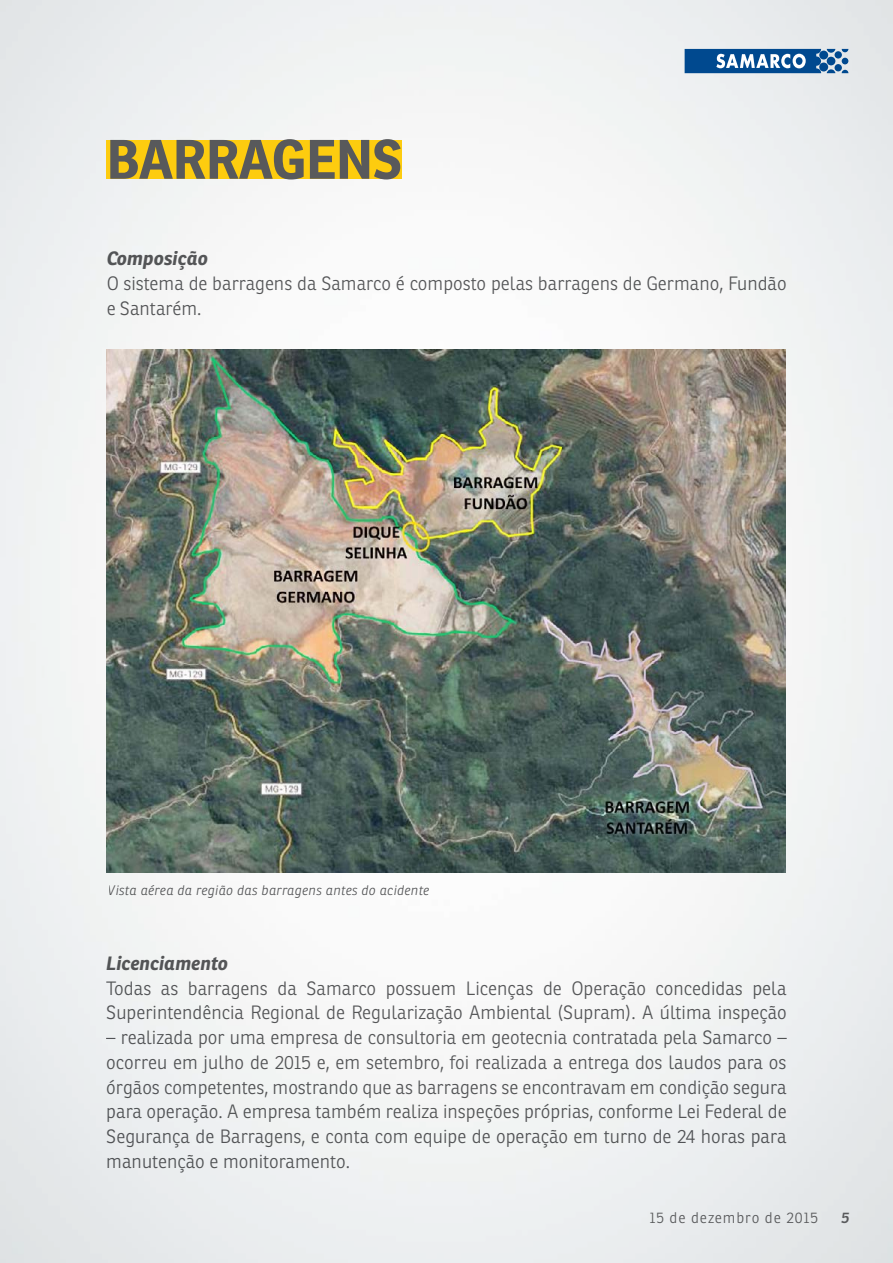
<style>
.page{position:relative;width:893px;height:1263px;background:#fff}
.page>*{position:absolute;margin:0;border:0;box-sizing:border-box;transform-origin:0 0}
.t1{font:700 54px "Ronnia";letter-spacing:-.01em;color:#58595b}
.t2{font:300 18.75px/24.8px "Ronnia";color:#58595b}
.t3{font:italic 700 18.75px "Ronnia";color:#58595b}
.t4{font:300 15px "Ronnia";letter-spacing:.06em;color:#58595b}
.t5{font:italic 600 15px "Ronnia";color:#58595b}
.t6{font:italic 300 13.5px "Ronnia";letter-spacing:.02em;color:#58595b}
</style>
<div class="page">
<img style="left:0;top:0;width:893px;height:1263px">
<svg style="left:685px;top:49px;width:163px;height:24px;background:#3d74a9"></svg>
<div style="left:106px;top:140px;width:296px;height:39px;background:#fdcc0f"></div>
<img style="left:106px;top:350px;width:680px;height:523px">
<h1 class="t1" style="left:106px;top:125px;width:297px">BARRAGENS</h1>
<p class="t3" style="left:106px;top:247px;width:103px">Composição</p>
<p class="t2" style="left:106px;top:271px;width:682px">O sistema de barragens da Samarco é composto pelas barragens de Germano, Fundão e Santarém.</p>
<p class="t6" style="left:108px;top:882px;width:323px">Vista aérea da região das barragens antes do acidente</p>
<p class="t3" style="left:106px;top:951px;width:123px">Licenciamento</p>
<p class="t2" style="left:106px;top:975px;width:682px">Todas as barragens da Samarco possuem Licenças de Operação concedidas pela<br>Superintendência Regional de Regularização Ambiental (Supram). A última inspeção</p>
<p class="t2" style="left:106px;top:1025px;width:682px;text-align:justify">– realizada por uma empresa de consultoria em geotecnia contratada pela Samarco – ocorreu em julho de 2015 e, em setembro, foi realizada a entrega dos laudos para os órgãos competentes, mostrando que as barragens se encontravam em condição segura para operação. A empresa também realiza inspeções próprias, conforme Lei Federal de Segurança de Barragens, e conta com equipe de operação em turno de 24 horas para manutenção e monitoramento.</p>
<p class="t4" style="left:649px;top:1208px;width:170px">15 de dezembro de 2015</p>
<p class="t5" style="left:841px;top:1208px;width:10px">5</p>
</div>
